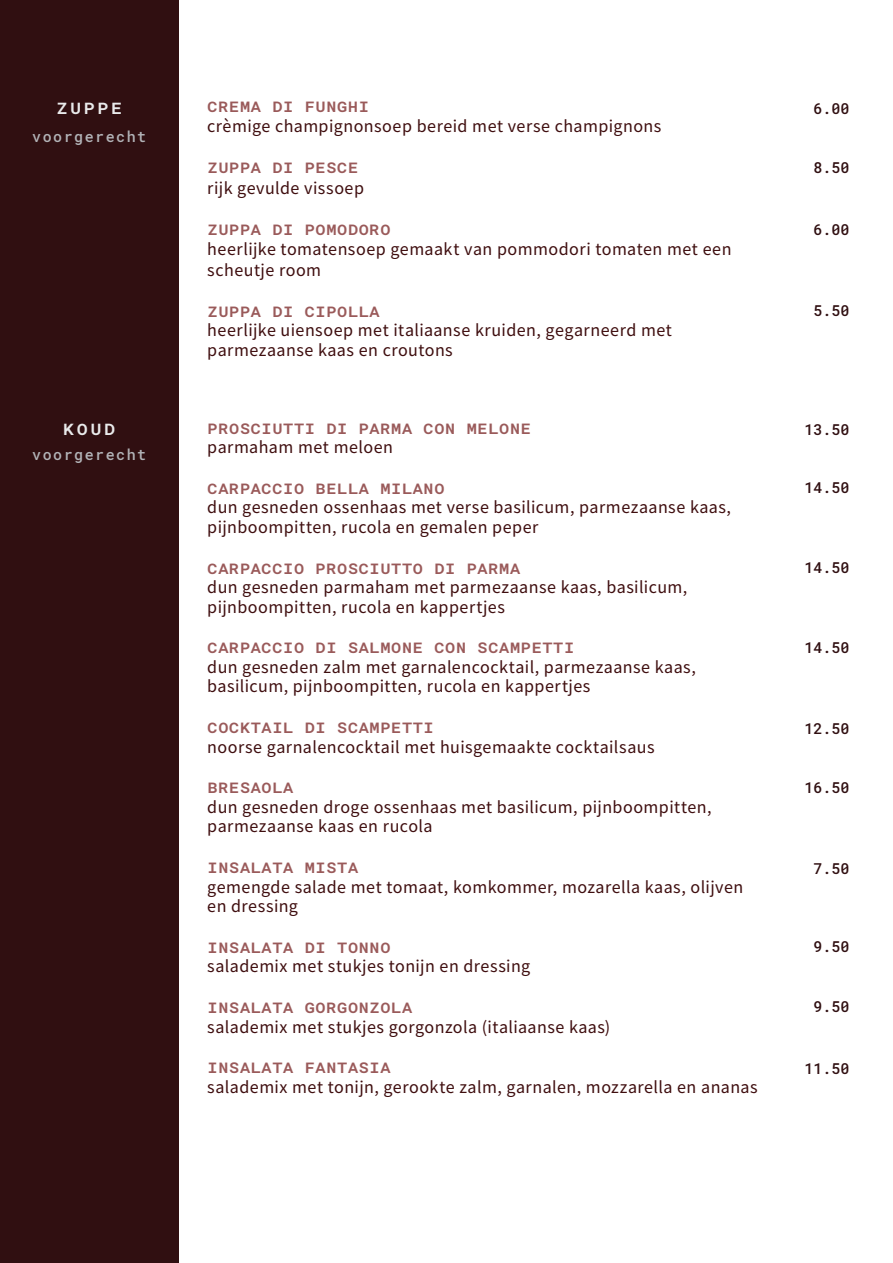
<style>
.page{position:relative;width:893px;height:1263px;background:#fff}
.page>*{position:absolute;margin:0;border:0;box-sizing:border-box;transform-origin:0 0}
.Categorie_kop{font:500 19.5px "Roboto Mono";letter-spacing:.1em;color:#e9eaeb}
.Gerecht_omschrijving{font:18px/19.5px "Source Sans Pro";letter-spacing:.025em;color:#3f0e0f}
.Gerecht{font:500 18px "Roboto Mono";color:#9a5a5a}
.prijs{font:500 15px "Roboto Mono";color:#300f11}
.categorie_kop_sub{font:500 15px "Roboto Mono";letter-spacing:.1em;color:#b2b3b7}
</style>
<div class="page">
<div style="left:0;top:0;width:179px;height:1263px;background:#300f11"></div>
<p class="Categorie_kop" style="left:56px;top:93px;width:68px">zuppe</p>
<p class="categorie_kop_sub" style="left:32px;top:126px;width:115px">voorgerecht</p>
<p class="Categorie_kop" style="left:63px;top:414px;width:54px">koud</p>
<p class="categorie_kop_sub" style="left:32px;top:444px;width:115px">voorgerecht</p>
<p class="Gerecht" style="left:207px;top:93px;width:163px">Crema di Funghi</p>
<p class="Gerecht_omschrijving" style="left:207px;top:116px;width:456px">crèmige champignonsoep bereid met verse champignons</p>
<p class="Gerecht" style="left:207px;top:154px;width:153px">Zuppa di Pesce</p>
<p class="Gerecht_omschrijving" style="left:207px;top:178px;width:158px">rijk gevulde vissoep</p>
<p class="Gerecht" style="left:207px;top:216px;width:185px">Zuppa di Pomodoro</p>
<p class="Gerecht_omschrijving" style="left:207px;top:238px;width:526px;line-height:21.6px">heerlijke tomatensoep gemaakt van pommodori tomaten met een scheutje room</p>
<p class="Gerecht" style="left:207px;top:298px;width:174px">Zuppa di Cipolla</p>
<p class="Gerecht_omschrijving" style="left:207px;top:321px;width:466px">heerlijke uiensoep met italiaanse kruiden, gegarneerd met parmezaanse kaas en croutons</p>
<p class="Gerecht" style="left:207px;top:414px;width:325px">Prosciutti di Parma con Melone</p>
<p class="Gerecht_omschrijving" style="left:207px;top:437px;width:187px">parmaham met meloen</p>
<p class="Gerecht" style="left:207px;top:475px;width:239px">Carpaccio Bella Milano</p>
<p class="Gerecht_omschrijving" style="left:207px;top:497px;width:525px">dun gesneden ossenhaas met verse basilicum, parmezaanse kaas, pijnboompitten, rucola en gemalen peper</p>
<p class="Gerecht" style="left:207px;top:554px;width:315px">Carpacc io prosciutto di Parma</p>
<p class="Gerecht_omschrijving" style="left:207px;top:577px;width:481px">dun gesneden parmaham met parmezaanse kaas, basilicum, pijnboompitten, rucola en kappertjes</p>
<p class="Gerecht" style="left:207px;top:634px;width:369px">Carpacc io di Salmone con Scampetti</p>
<p class="Gerecht_omschrijving" style="left:207px;top:657px;width:490px">dun gesneden zalm met garnalencocktail, parmezaanse kaas, basilicum, pijnboompitten, rucola en kappertjes</p>
<p class="Gerecht" style="left:207px;top:714px;width:228px">Cocktail di Scampetti</p>
<p class="Gerecht_omschrijving" style="left:207px;top:737px;width:449px">noorse garnalencocktail met huisgemaakte cocktailsaus</p>
<p class="Gerecht" style="left:207px;top:774px;width:88px">Bresaola</p>
<p class="Gerecht_omschrijving" style="left:207px;top:797px;width:506px">dun gesneden droge ossenhaas met basilicum, pijnboompitten, parmezaanse kaas en rucola</p>
<p class="Gerecht" style="left:207px;top:854px;width:153px">I nsalata Mista</p>
<p class="Gerecht_omschrijving" style="left:207px;top:877px;width:537px">gemengde salade met tomaat, komkommer, mozarella kaas, olijven en dressing</p>
<p class="Gerecht" style="left:207px;top:934px;width:185px">I nsalata di Tonno</p>
<p class="Gerecht_omschrijving" style="left:207px;top:956px;width:324px">salademix met stukjes tonijn en dressing</p>
<p class="Gerecht" style="left:207px;top:994px;width:207px">I nsalata Gorgonzola</p>
<p class="Gerecht_omschrijving" style="left:207px;top:1017px;width:405px">salademix met stukjes gorgonzola (italiaanse kaas)</p>
<p class="Gerecht" style="left:207px;top:1054px;width:185px">I nsalata Fantasia</p>
<p class="Gerecht_omschrijving" style="left:207px;top:1077px;width:552px">salademix met tonijn, gerookte zalm, garnalen, mozzarella en ananas</p>
<p class="prijs" style="left:814px;top:98px;width:37px">6.00</p>
<p class="prijs" style="left:814px;top:157px;width:37px">8.50</p>
<p class="prijs" style="left:814px;top:219px;width:37px">6.00</p>
<p class="prijs" style="left:814px;top:300px;width:37px">5.50</p>
<p class="prijs" style="left:805px;top:419px;width:46px">13.50</p>
<p class="prijs" style="left:805px;top:477px;width:46px">14.50</p>
<p class="prijs" style="left:805px;top:557px;width:46px">14.50</p>
<p class="prijs" style="left:805px;top:637px;width:46px">14.50</p>
<p class="prijs" style="left:805px;top:718px;width:46px">12.50</p>
<p class="prijs" style="left:805px;top:777px;width:46px">16.50</p>
<p class="prijs" style="left:814px;top:858px;width:37px">7.50</p>
<p class="prijs" style="left:814px;top:936px;width:37px">9.50</p>
<p class="prijs" style="left:814px;top:996px;width:37px">9.50</p>
<p class="prijs" style="left:805px;top:1058px;width:46px">11.50</p>
</div>
